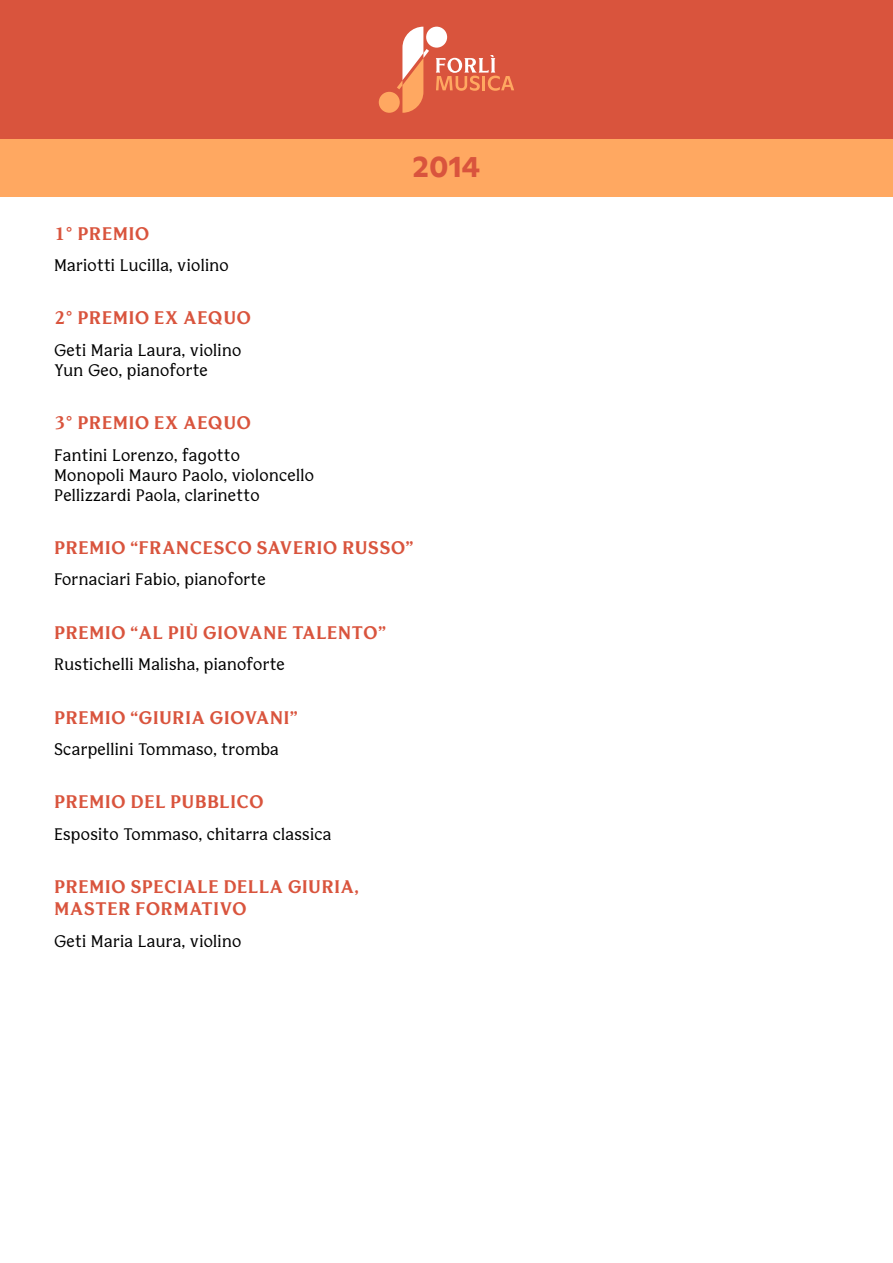
<style>
.page{position:relative;width:893px;height:1263px;background:#fff}
.page>*{position:absolute;margin:0;border:0;box-sizing:border-box;transform-origin:0 0}
.t1{font:700 30px "Ginto";color:#d9543d}
.Premi{font:700 18px/21.6px "Bianco Serif";letter-spacing:.01em;color:#d9543d}
.Body{font:16.5px "Bianco Serif";letter-spacing:.02em;color:#000}
</style>
<div class="page">
<div style="left:0;top:0;width:893px;height:139px;background:#d9543d"></div>
<div style="left:0;top:139px;width:893px;height:57px;background:#ffa861"></div>
<div style="left:379px;top:92px;width:21px;height:21px;background:#ffa861;border-radius:50%"></div>
<div style="left:426px;top:27px;width:21px;height:21px;background:#fff;border-radius:50%"></div>
<svg style="left:397px;top:27px;width:32px;height:86px"></svg>
<svg style="left:436px;top:55px;width:78px;height:36px"></svg>
<p class="t1" style="left:413px;top:144px;width:69px">2014</p>
<p class="Premi" style="left:54px;top:224px;width:97px">1° PREMIO</p>
<p class="Body" style="left:54px;top:255px;width:176px">Mariotti Lucilla, violino</p>
<p class="Premi" style="left:54px;top:309px;width:199px">2° PREMIO EX AEQUO</p>
<p class="Body" style="left:54px;top:340px;width:189px">Geti Maria Laura, violino</p>
<p class="Body" style="left:54px;top:360px;width:155px">Yun Geo, pianoforte</p>
<p class="Premi" style="left:54px;top:414px;width:199px">3° PREMIO EX AEQUO</p>
<p class="Body" style="left:54px;top:445px;width:187px">Fantini Lorenzo, fagotto</p>
<p class="Body" style="left:54px;top:465px;width:261px">Monopoli Mauro Paolo, violoncello</p>
<p class="Body" style="left:54px;top:484px;width:207px">Pellizzardi Paola, clarinetto</p>
<p class="Premi" style="left:54px;top:538px;width:361px">PREMIO “FRANCESCO SAVERIO RUSSO”</p>
<p class="Body" style="left:54px;top:569px;width:213px">Fornaciari Fabio, pianoforte</p>
<p class="Premi" style="left:54px;top:623px;width:334px">PREMIO “AL PIÙ GIOVANE TALENTO”</p>
<p class="Body" style="left:54px;top:654px;width:232px">Rustichelli Malisha, pianoforte</p>
<p class="Premi" style="left:54px;top:708px;width:245px">PREMIO “GIURIA GIOVANI”</p>
<p class="Body" style="left:54px;top:739px;width:226px">Scarpellini Tommaso, tromba</p>
<p class="Premi" style="left:54px;top:793px;width:211px">PREMIO DEL PUBBLICO</p>
<p class="Body" style="left:54px;top:824px;width:279px">Esposito Tommaso, chitarra classica</p>
<p class="Premi" style="left:54px;top:878px;width:306px">PREMIO SPECIALE DELLA GIURIA,<br>MASTER FORMATIVO</p>
<p class="Body" style="left:54px;top:930px;width:189px">Geti Maria Laura, violino</p>
</div>
